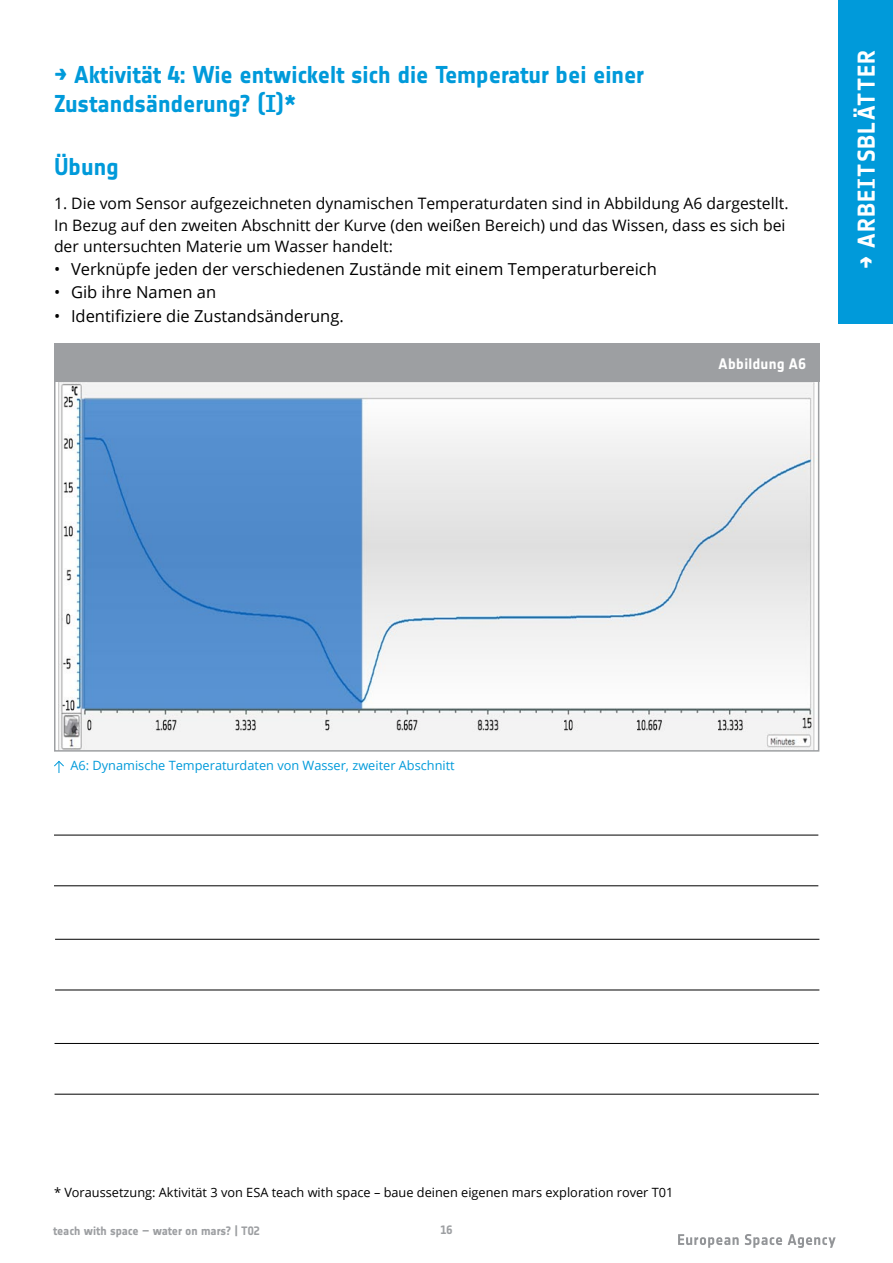
<style>
.page{position:relative;width:893px;height:1263px;background:#fff}
.page>*{position:absolute;margin:0;border:0;box-sizing:border-box;transform-origin:0 0}
.t1{font:700 24px/28.8px "Notes Esa";letter-spacing:-.005em;color:#009ada}
.t2{font:700 24px "Notes Esa";letter-spacing:.045em;color:#fff}
.t3{font:16.5px "Open Sans";color:#000}
.t4{font:15.75px/21.5px "Open Sans";color:#000}
.t5{font:700 15px "Notes Esa";letter-spacing:.02em;color:#fff}
.t6{font:12.75px "Open Sans";color:#000}
.t7{font:12.75px "Open Sans";color:#009ada}
.t8{font:700 12px "Notes Esa";letter-spacing:-.005em;color:#9d9fa2}
</style>
<div class="page">
<svg style="left:678px;top:1234px;width:158px;height:14px"></svg>
<div style="left:839px;top:0;width:54px;height:323px;background:#009ada"></div>
<img style="left:58px;top:382px;width:757px;height:367px">
<svg style="left:54px;top:760px;width:10px;height:13px"></svg>
<div style="left:54px;top:343px;width:765px;height:39px;background:#9d9fa2"></div>
<hr style="left:54px;top:835px;width:764px;height:1px;background:#000">
<hr style="left:54px;top:885px;width:764px;height:1px;background:#000">
<hr style="left:55px;top:939px;width:764px;height:1px;background:#000">
<hr style="left:55px;top:989px;width:764px;height:1px;background:#000">
<hr style="left:55px;top:1043px;width:764px;height:1px;background:#000">
<hr style="left:55px;top:1094px;width:764px;height:1px;background:#000">
<h1 class="t1" style="left:54px;top:60px;width:592px">→ Aktivität 4: Wie entwickelt sich die Temperatur bei einer<br>Zustandsänderung? (I)*</h1>
<h1 class="t1" style="left:54px;top:152px;width:66px">Übung</h1>
<p class="t4" style="left:54px;top:192px;width:736px">1. Die vom Sensor aufgezeichneten dynamischen Temperaturdaten sind in Abbildung A6 dargestellt.<br>In Bezug auf den zweiten Abschnitt der Kurve (den weißen Bereich) und das Wissen, dass es sich bei der untersuchten Materie um Wasser handelt:</p>
<p class="t3" style="left:54px;top:258px;width:604px">• Verknüpfe jeden der verschiedenen Zustände mit einem Temperaturbereich</p>
<p class="t3" style="left:54px;top:281px;width:164px">• Gib ihre Namen an</p>
<p class="t3" style="left:54px;top:304px;width:291px">• Identifiziere die Zustandsänderung.</p>
<p class="t5" style="left:719px;top:354px;width:89px">Abbildung A6</p>
<h1 class="t2" style="left:852px;top:269px;width:221px;rotate:-90deg">→ ARBEITSBLÄTTER</h1>
<p class="t7" style="left:71px;top:757px;width:386px">A6: Dynamische Temperaturdaten von Wasser, zweiter Abschnitt</p>
<p class="t6" style="left:54px;top:1184px;width:621px">* Voraussetzung: Aktivität 3 von ESA teach with space – baue deinen eigenen mars exploration rover T01</p>
<p class="t8" style="left:53px;top:1224px;width:208px">teach with space – water on mars? | T02</p>
<p class="t8" style="left:440px;top:1223px;width:13px">16</p>
</div>
